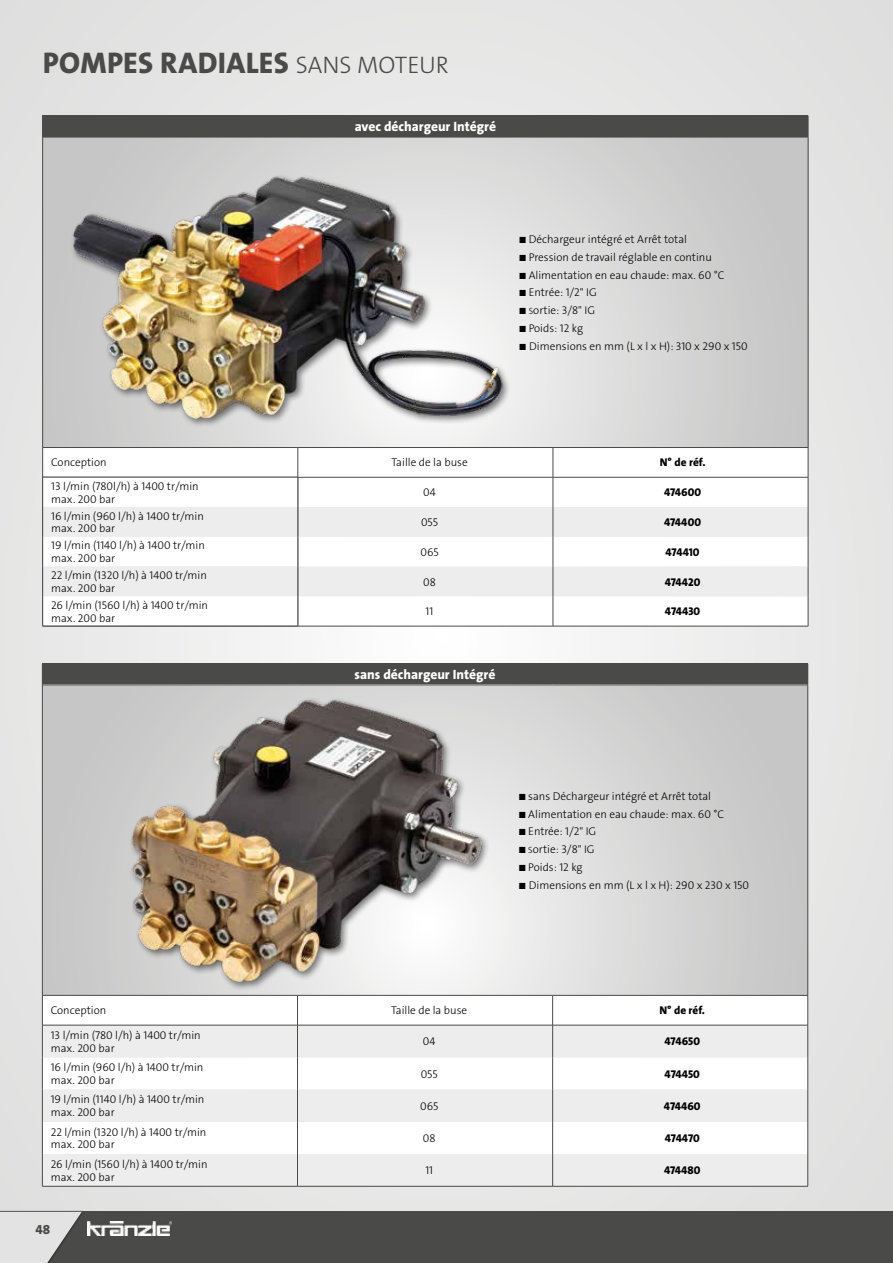
<style>
.page{position:relative;width:893px;height:1263px;background:#e5e5e5}
.page>*{position:absolute;margin:0;border:0;box-sizing:border-box;transform-origin:0 0}
.t1{font:30px "The Sans LP8 Ex Bld";letter-spacing:.01em;color:#4a4a49}
.t2{font:13.5px "The Sans LP8 Ex Bld";color:#fff}
.t3{font:13.2px "The Sans LP8 Ex Bld";color:#4a4a49}
.t4{font:11.25px/12.8px "The Sans LP3 Lig";color:#000}
.t5{font:11.25px "The Sans LP8 Ex Bld";letter-spacing:-.005em;color:#000}
.s1{font-family:"The Sans LP3 Lig";font-size:24px}
.s2{font-size:9px}
</style>
<div class="page">
<div style="left:0;top:1211px;width:893px;height:52px;background:#4a4a49"></div>
<img style="left:88px;top:1222px;width:84px;height:13px">
<div style="left:0;top:1210px;width:85px;height:53px;background:#000;opacity:.5"></div>
<svg style="left:0;top:1212px;width:82px;height:51px"></svg>
<div style="left:42px;top:664px;width:766px;height:21px;background:#4a4a49"></div>
<svg style="left:539px;top:686px;width:268px;height:309px"></svg>
<div style="left:43px;top:996px;width:764px;height:29px;background:#fff"></div>
<svg style="left:43px;top:1026px;width:764px;height:160px"></svg>
<hr style="left:297px;top:995px;width:1px;height:30px;background:#4a4a49">
<hr style="left:552px;top:995px;width:1px;height:30px;background:#4a4a49">
<hr style="left:297px;top:1057px;width:1px;height:32px;background:#4a4a49">
<hr style="left:552px;top:1057px;width:1px;height:32px;background:#4a4a49">
<hr style="left:297px;top:1025px;width:1px;height:32px;background:#4a4a49">
<hr style="left:552px;top:1025px;width:1px;height:32px;background:#4a4a49">
<hr style="left:297px;top:1089px;width:1px;height:33px;background:#4a4a49">
<hr style="left:552px;top:1089px;width:1px;height:33px;background:#4a4a49">
<hr style="left:297px;top:1122px;width:1px;height:32px;background:#4a4a49">
<hr style="left:552px;top:1122px;width:1px;height:32px;background:#4a4a49">
<hr style="left:297px;top:1154px;width:1px;height:32px;background:#4a4a49">
<hr style="left:552px;top:1154px;width:1px;height:32px;background:#4a4a49">
<hr style="left:42px;top:663px;width:255px;height:1px;background:#4a4a49">
<hr style="left:297px;top:663px;width:256px;height:1px;background:#4a4a49">
<hr style="left:553px;top:663px;width:255px;height:1px;background:#4a4a49">
<hr style="left:42px;top:685px;width:1px;height:310px;background:#4a4a49">
<hr style="left:297px;top:685px;width:256px;height:1px;background:#4a4a49">
<hr style="left:553px;top:685px;width:255px;height:1px;background:#4a4a49">
<hr style="left:807px;top:685px;width:1px;height:310px;background:#4a4a49">
<hr style="left:42px;top:995px;width:1px;height:30px;background:#4a4a49">
<hr style="left:42px;top:995px;width:255px;height:1px;background:#4a4a49">
<hr style="left:297px;top:995px;width:256px;height:1px;background:#4a4a49">
<hr style="left:553px;top:995px;width:255px;height:1px;background:#4a4a49">
<hr style="left:807px;top:995px;width:1px;height:30px;background:#4a4a49">
<hr style="left:42px;top:1025px;width:1px;height:32px;background:#4a4a49">
<hr style="left:42px;top:1025px;width:255px;height:1px;background:#4a4a49">
<hr style="left:297px;top:1025px;width:256px;height:1px;background:#4a4a49">
<hr style="left:553px;top:1025px;width:255px;height:1px;background:#4a4a49">
<hr style="left:807px;top:1025px;width:1px;height:32px;background:#4a4a49">
<hr style="left:42px;top:1057px;width:1px;height:32px;background:#4a4a49">
<hr style="left:807px;top:1057px;width:1px;height:32px;background:#4a4a49">
<hr style="left:42px;top:1089px;width:1px;height:33px;background:#4a4a49">
<hr style="left:807px;top:1089px;width:1px;height:33px;background:#4a4a49">
<hr style="left:42px;top:1122px;width:1px;height:32px;background:#4a4a49">
<hr style="left:807px;top:1122px;width:1px;height:32px;background:#4a4a49">
<hr style="left:42px;top:1154px;width:1px;height:32px;background:#4a4a49">
<hr style="left:42px;top:1186px;width:255px;height:1px;background:#4a4a49">
<hr style="left:297px;top:1186px;width:256px;height:1px;background:#4a4a49">
<hr style="left:807px;top:1154px;width:1px;height:32px;background:#4a4a49">
<hr style="left:553px;top:1186px;width:255px;height:1px;background:#4a4a49">
<div style="left:43px;top:116px;width:765px;height:21px;background:#4a4a49"></div>
<svg style="left:43px;top:138px;width:765px;height:309px"></svg>
<div style="left:299px;top:448px;width:509px;height:178px;background:#fff"></div>
<svg style="left:299px;top:507px;width:509px;height:89px"></svg>
<svg style="left:42px;top:116px;width:1px;height:21px"></svg>
<svg style="left:808px;top:116px;width:1px;height:21px"></svg>
<hr style="left:298px;top:626px;width:255px;height:1px;background:#4a4a49">
<hr style="left:553px;top:537px;width:1px;height:30px;background:#4a4a49">
<hr style="left:808px;top:537px;width:1px;height:30px;background:#4a4a49">
<svg style="left:553px;top:567px;width:1px;height:29px"></svg>
<svg style="left:808px;top:567px;width:1px;height:29px"></svg>
<hr style="left:553px;top:596px;width:1px;height:30px;background:#4a4a49">
<hr style="left:808px;top:596px;width:1px;height:30px;background:#4a4a49">
<hr style="left:553px;top:626px;width:255px;height:1px;background:#4a4a49">
<svg style="left:553px;top:448px;width:1px;height:29px"></svg>
<hr style="left:553px;top:477px;width:1px;height:30px;background:#4a4a49">
<hr style="left:808px;top:477px;width:1px;height:30px;background:#4a4a49">
<hr style="left:553px;top:507px;width:1px;height:30px;background:#4a4a49">
<hr style="left:808px;top:507px;width:1px;height:30px;background:#4a4a49">
<hr style="left:42px;top:137px;width:1px;height:310px;background:#4a4a49">
<hr style="left:43px;top:137px;width:255px;height:1px;background:#4a4a49">
<hr style="left:298px;top:137px;width:255px;height:1px;background:#4a4a49">
<hr style="left:553px;top:137px;width:255px;height:1px;background:#4a4a49">
<hr style="left:808px;top:137px;width:1px;height:310px;background:#4a4a49">
<hr style="left:43px;top:447px;width:255px;height:1px;background:#4a4a49">
<hr style="left:298px;top:447px;width:255px;height:1px;background:#4a4a49">
<hr style="left:553px;top:447px;width:255px;height:1px;background:#4a4a49">
<svg style="left:808px;top:448px;width:1px;height:29px"></svg>
<hr style="left:298px;top:477px;width:255px;height:1px;background:#4a4a49">
<hr style="left:553px;top:477px;width:255px;height:1px;background:#4a4a49">
<img style="left:43px;top:685px;width:496px;height:310px">
<img style="left:47px;top:147px;width:459px;height:300px">
<hr style="left:43px;top:626px;width:255px;height:1px;background:#4a4a49">
<svg style="left:42px;top:448px;width:257px;height:178px"></svg>
<hr style="left:298px;top:566px;width:1px;height:30px;background:#4a4a49">
<hr style="left:298px;top:596px;width:1px;height:30px;background:#4a4a49">
<hr style="left:42px;top:507px;width:1px;height:30px;background:#4a4a49">
<hr style="left:298px;top:477px;width:1px;height:30px;background:#4a4a49">
<hr style="left:298px;top:507px;width:1px;height:30px;background:#4a4a49">
<hr style="left:43px;top:477px;width:255px;height:1px;background:#4a4a49">
<h1 class="t1" style="left:43px;top:44px;width:408px">POMPES RADIALES <span class="s1">SANS MOTEUR</span></h1>
<p class="t2" style="left:355px;top:118px;width:143px">avec déchargeur Intégré</p>
<p class="t4" style="left:519px;top:233px;width:170px"><span class="s2">■</span> Déchargeur intégré et Arrêt total</p>
<p class="t4" style="left:519px;top:251px;width:194px"><span class="s2">■</span> Pression de travail réglable en continu</p>
<p class="t4" style="left:519px;top:268px;width:207px"><span class="s2">■</span> Alimentation en eau chaude: max. 60 °C</p>
<p class="t4" style="left:519px;top:286px;width:79px"><span class="s2">■</span> Entrée: 1/2" IG</p>
<p class="t4" style="left:519px;top:304px;width:78px"><span class="s2">■ S</span>ortie: 3/8" IG</p>
<p class="t4" style="left:519px;top:322px;width:66px"><span class="s2">■</span> Poids: 12 kg</p>
<p class="t4" style="left:519px;top:339px;width:230px"><span class="s2">■</span> Dimensions en mm (L x l x H): 310 x 290 x 150</p>
<p class="t4" style="left:51px;top:456px;width:57px">Conception</p>
<p class="t4" style="left:392px;top:456px;width:78px">Taille de la buse</p>
<p class="t5" style="left:660px;top:455px;width:47px">N° de réf.</p>
<p class="t4" style="left:51px;top:480px;width:149px">13 l/min (780l/h) à 1400 tr/min max. 200 bar</p>
<p class="t4" style="left:51px;top:509px;width:154px">16 l/min (960 l/h) à 1400 tr/min max. 200 bar</p>
<p class="t4" style="left:51px;top:539px;width:155px">19 l/min (1140 l/h) à 1400 tr/min max. 200 bar</p>
<p class="t4" style="left:51px;top:569px;width:157px">22 l/min (1320 l/h) à 1400 tr/min max. 200 bar</p>
<p class="t4" style="left:51px;top:599px;width:158px">26 l/min (1560 l/h) à 1400 tr/min max. 200 bar</p>
<p class="t4" style="left:423px;top:486px;width:14px">04</p>
<p class="t5" style="left:664px;top:485px;width:39px">474600</p>
<p class="t4" style="left:421px;top:516px;width:18px">055</p>
<p class="t5" style="left:664px;top:515px;width:38px">474400</p>
<p class="t4" style="left:420px;top:546px;width:20px">065</p>
<p class="t5" style="left:666px;top:545px;width:36px">474410</p>
<p class="t4" style="left:423px;top:575px;width:14px">08</p>
<p class="t5" style="left:665px;top:575px;width:37px">474420</p>
<p class="t4" style="left:426px;top:605px;width:9px">11</p>
<p class="t5" style="left:665px;top:604px;width:37px">474430</p>
<p class="t2" style="left:354px;top:666px;width:142px">sans déchargeur Intégré</p>
<p class="t4" style="left:518px;top:790px;width:194px"><span class="s2">■</span> sans Déchargeur intégré et Arrêt total</p>
<p class="t4" style="left:518px;top:807px;width:207px"><span class="s2">■</span> Alimentation en eau chaude: max. 60 °C</p>
<p class="t4" style="left:518px;top:825px;width:79px"><span class="s2">■</span> Entrée: 1/2" IG</p>
<p class="t4" style="left:518px;top:843px;width:78px"><span class="s2">■ S</span>ortie: 3/8" IG</p>
<p class="t4" style="left:518px;top:861px;width:66px"><span class="s2">■</span> Poids: 12 kg</p>
<p class="t4" style="left:518px;top:878px;width:232px"><span class="s2">■</span> Dimensions en mm (L x l x H): 290 x 230 x 150</p>
<p class="t4" style="left:51px;top:1004px;width:57px">Conception</p>
<p class="t4" style="left:391px;top:1004px;width:78px">Taille de la buse</p>
<p class="t5" style="left:659px;top:1003px;width:47px">N° de réf.</p>
<p class="t4" style="left:51px;top:1029px;width:152px">13 l/min (780 l/h) à 1400 tr/min max. 200 bar</p>
<p class="t4" style="left:51px;top:1061px;width:154px">16 l/min (960 l/h) à 1400 tr/min max. 200 bar</p>
<p class="t4" style="left:51px;top:1093px;width:155px">19 l/min (1140 l/h) à 1400 tr/min max. 200 bar</p>
<p class="t4" style="left:51px;top:1125px;width:157px">22 l/min (1320 l/h) à 1400 tr/min max. 200 bar</p>
<p class="t4" style="left:51px;top:1158px;width:158px">26 l/min (1560 l/h) à 1400 tr/min max. 200 bar</p>
<p class="t4" style="left:423px;top:1035px;width:14px">04</p>
<p class="t5" style="left:664px;top:1034px;width:37px">474650</p>
<p class="t4" style="left:421px;top:1067px;width:18px">055</p>
<p class="t5" style="left:665px;top:1066px;width:37px">474450</p>
<p class="t4" style="left:420px;top:1100px;width:20px">065</p>
<p class="t5" style="left:664px;top:1099px;width:38px">474460</p>
<p class="t4" style="left:423px;top:1132px;width:14px">08</p>
<p class="t5" style="left:665px;top:1131px;width:37px">474470</p>
<p class="t4" style="left:425px;top:1164px;width:9px">11</p>
<p class="t5" style="left:664px;top:1163px;width:38px">474480</p>
<p class="t3" style="left:35px;top:1220px;width:16px">48</p>
</div>
